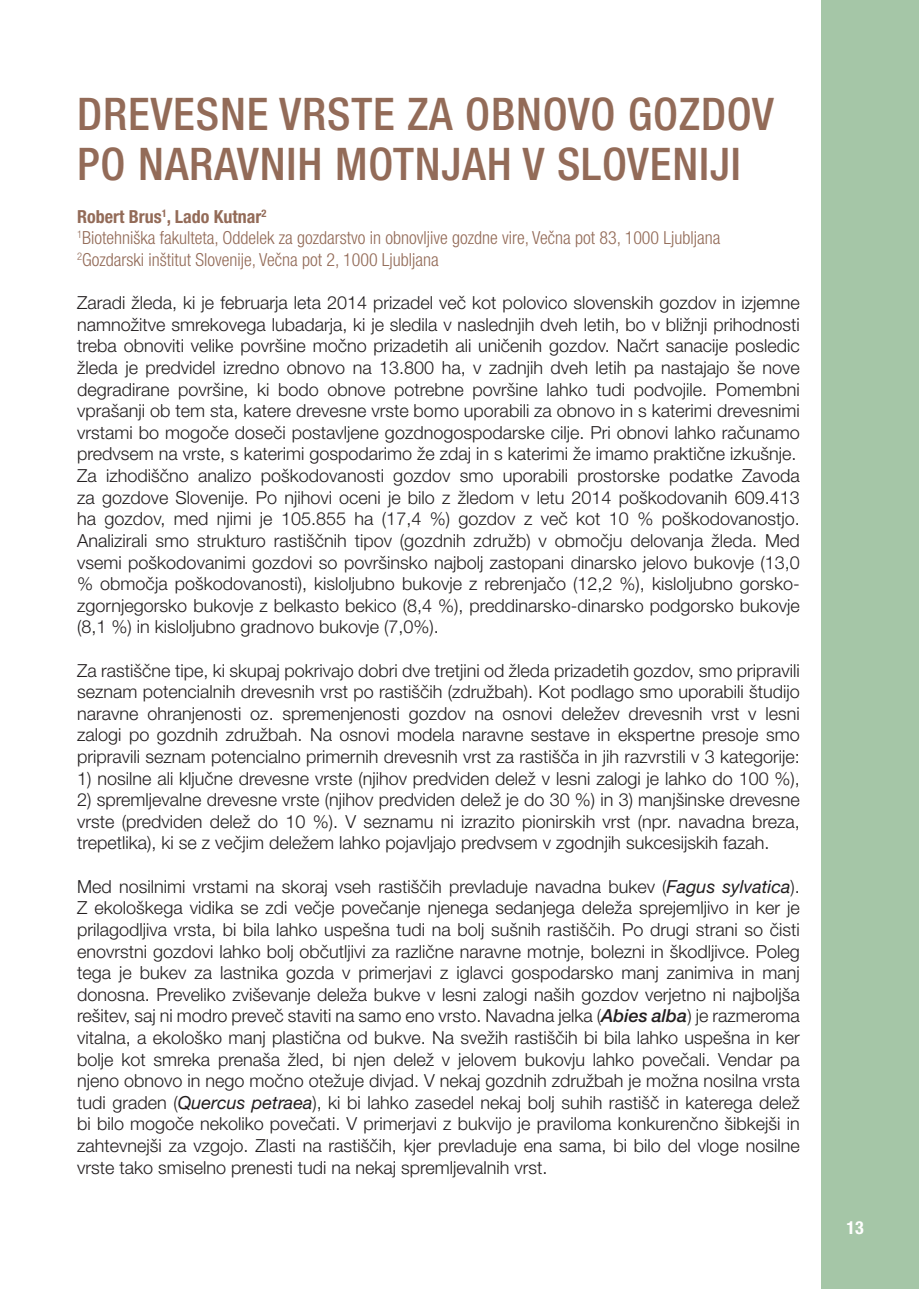
<style>
.page{position:relative;width:919px;height:1289px;background:#fff}
.page>*{position:absolute;margin:0;border:0;box-sizing:border-box;transform-origin:0 0}
.t1{font:500 condensed 45px/49.5px "Helvetica Neue LT Pro";letter-spacing:.02em;color:#936b58}
.t2{font:300 18px/21.6px "Helvetica Neue LT Pro";color:#231f20;text-align:justify}
.t3{font:300 condensed 18px/21.6px "Helvetica Neue LT Pro";color:#936b58}
.t4{font:700 condensed 18px "Helvetica Neue LT Pro";color:#fff}
.s1{font-weight:700}
.s2{font-weight:400;font-style:italic}
.s3{font-weight:500;font-style:italic}
</style>
<div class="page">
<div style="left:821px;top:0;width:97px;height:1288px;background:#a5c6a7"></div>
<h1 class="t1" style="left:77px;top:89px;width:698px">DREVESNE VRSTE ZA OBNOVO GOZDOV<br>PO NARAVNIH MOTNJAH V SLOVENIJI</h1>
<p class="t3" style="left:77px;top:205px;width:644px"><span class="s1">Robert Brus</span><sup>1</sup><span class="s1">, Lado Kutnar</span><sup>2<br></sup><sup>1</sup>Biotehniška fakulteta, Oddelek za gozdarstvo in obnovljive gozdne vire, Večna pot 83, 1000 Ljubljana<br><sup>2</sup>Gozdarski inštitut Slovenije, Večna pot 2, 1000 Ljubljana</p>
<p class="t2" style="left:77px;top:291px;width:724px;text-align:left">Zaradi žleda, ki je februarja leta 2014 prizadel več kot polovico slovenskih gozdov in izjemne namnožitve smrekovega lubadarja, ki je sledila v naslednjih dveh letih, bo v bližnji prihodnosti treba obnoviti velike površine močno prizadetih ali uničenih gozdov. Načrt sanacije posledic žleda je predvidel izredno obnovo na 13.800 ha, v zadnjih dveh letih pa nastajajo še nove degradirane površine, ki bodo obnove potrebne površine lahko tudi podvojile. Pomembni vprašanji ob tem sta, katere drevesne vrste bomo uporabili za obnovo in s katerimi drevesnimi vrstami bo mogoče doseči postavljene gozdnogospodarske cilje. Pri obnovi lahko računamo predvsem na vrste, s katerimi gospodarimo že zdaj in s katerimi že imamo praktične izkušnje.<br>Za izhodiščno analizo poškodovanosti gozdov smo uporabili prostorske podatke Zavoda za gozdove Slovenije. Po njihovi oceni je bilo z žledom v letu 2014 poškodovanih 609.413 ha gozdov, med njimi je 105.855 ha (17,4 %) gozdov z več kot 10 % poškodovanostjo.<br>Analizirali smo strukturo rastiščnih tipov (gozdnih združb) v območju delovanja žleda. Med vsemi poškodovanimi gozdovi so površinsko najbolj zastopani dinarsko jelovo bukovje (13,0 % območja poškodovanosti), kisloljubno bukovje z rebrenjačo (12,2 %), kisloljubno gorsko&shy;zgornjegorsko bukovje z belkasto bekico (8,4 %), preddinarsko-dinarsko podgorsko bukovje (8,1 %) in kisloljubno gradnovo bukovje (7,0%).</p>
<p class="t2" style="left:77px;top:659px;width:724px">Za rastiščne tipe, ki skupaj pokrivajo dobri dve tretjini od žleda prizadetih gozdov, smo pripravili seznam potencialnih drevesnih vrst po rastiščih (združbah). Kot podlago smo uporabili študijo naravne ohranjenosti oz. spremenjenosti gozdov na osnovi deležev drevesnih vrst v lesni zalogi po gozdnih združbah. Na osnovi modela naravne sestave in ekspertne presoje smo pripravili seznam potencialno primernih drevesnih vrst za rastišča in jih razvrstili v 3 kategorije:</p>
<p class="t2" style="left:77px;top:767px;width:724px">1) nosilne ali ključne drevesne vrste (njihov predviden delež v lesni zalogi je lahko do 100 %),</p>
<p class="t2" style="left:77px;top:788px;width:724px">2) spremljevalne drevesne vrste (njihov predviden delež je do 30 %) in 3) manjšinske drevesne vrste (predviden delež do 10 %). V seznamu ni izrazito pionirskih vrst (npr. navadna breza, trepetlika), ki se z večjim deležem lahko pojavljajo predvsem v zgodnjih sukcesijskih fazah.</p>
<p class="t2" style="left:77px;top:875px;width:724px">Med nosilnimi vrstami na skoraj vseh rastiščih prevladuje navadna bukev (<span class="s2">Fagus sylvatica</span>).<br>Z ekološkega vidika se zdi večje povečanje njenega sedanjega deleža sprejemljivo in ker je prilagodljiva vrsta, bi bila lahko uspešna tudi na bolj sušnih rastiščih. Po drugi strani so čisti enovrstni gozdovi lahko bolj občutljivi za različne naravne motnje, bolezni in škodljivce. Poleg tega je bukev za lastnika gozda v primerjavi z iglavci gospodarsko manj zanimiva in manj donosna. Preveliko zviševanje deleža bukve v lesni zalogi naših gozdov verjetno ni najboljša rešitev, saj ni modro preveč staviti na samo eno vrsto. Navadna jelka (<span class="s3">Abies alba</span>) je razmeroma vitalna, a ekološko manj plastična od bukve. Na svežih rastiščih bi bila lahko uspešna in ker bolje kot smreka prenaša žled, bi njen delež v jelovem bukovju lahko povečali. Vendar pa njeno obnovo in nego močno otežuje divjad. V nekaj gozdnih združbah je možna nosilna vrsta tudi graden (<span class="s2">Quercus petraea</span>), ki bi lahko zasedel nekaj bolj suhih rastišč in katerega delež bi bilo mogoče nekoliko povečati. V primerjavi z bukvijo je praviloma konkurenčno šibkejši in zahtevnejši za vzgojo. Zlasti na rastiščih, kjer prevladuje ena sama, bi bilo del vloge nosilne vrste tako smiselno prenesti tudi na nekaj spremljevalnih vrst.</p>
<p class="t4" style="left:846px;top:1216px;width:19px">13</p>
</div>
